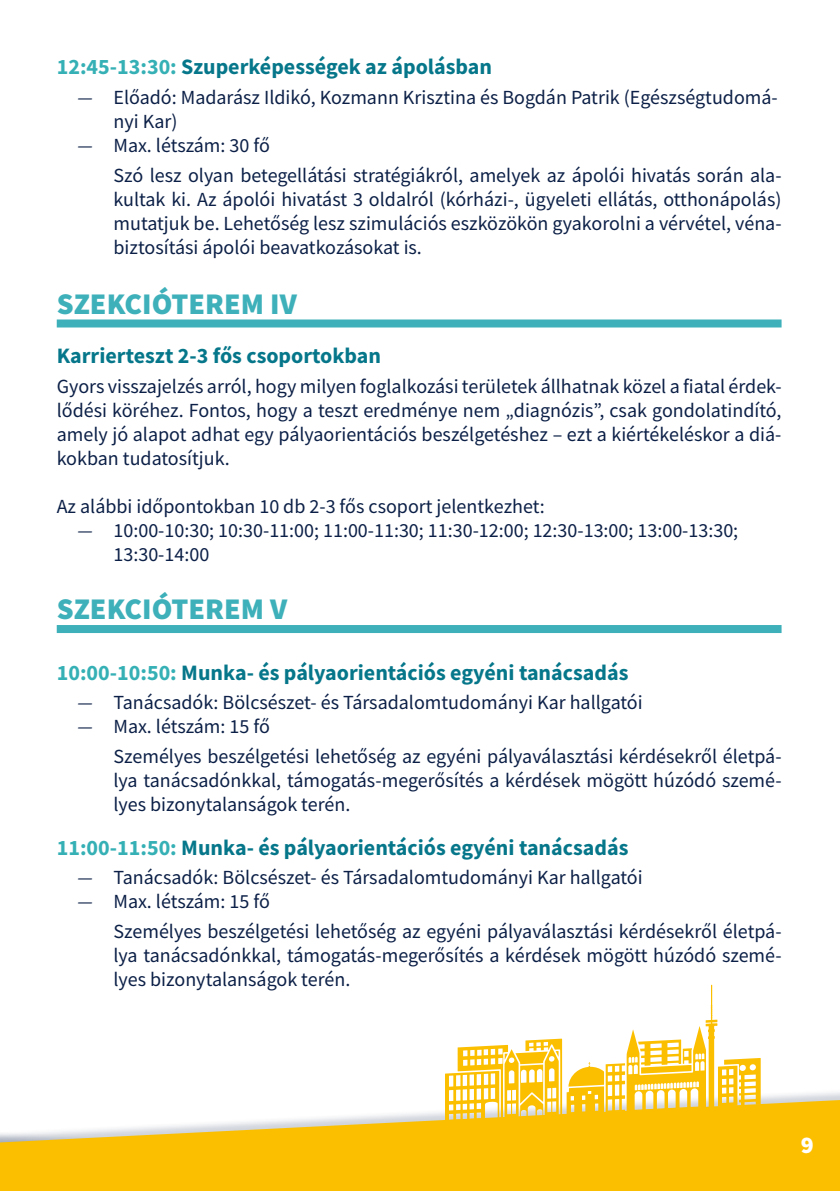
<style>
.page{position:relative;width:840px;height:1191px;background:#fff}
.page>*{position:absolute;margin:0;border:0;box-sizing:border-box;transform-origin:0 0}
.t1{font:900 30px "Source Sans Pro";color:#3db0b9}
.t2{font:900 24px "Source Sans Pro";color:#fff}
.t3{font:700 22px "Source Sans Pro";color:#06778a}
.t4{font:20px/24px "Source Sans Pro";color:#0c2047}
.s1{color:#35b0b5}
.s2{font-style:italic}
</style>
<div class="page">
<div style="left:57px;top:319px;width:724px;height:8px;background:#3db0b9"></div>
<div style="left:57px;top:625px;width:724px;height:8px;background:#3db0b9"></div>
<svg style="left:0;top:1098px;width:839px;height:93px;fill:#fcbf00"></svg>
<svg style="left:444px;top:984px;width:316px;height:137px"></svg>
<p class="t3" style="left:57px;top:52px;width:436px"><span class="s1">12:45-13:30:</span> Szuperképességek az ápolásban</p>
<p class="t4" style="left:113px;top:85px;width:665px;text-indent:-36px"><span class="s2">—</span> Előadó: Madarász Ildikó, Kozmann Krisztina és Bogdán Patrik (Egészségtudomá&shy;nyi Kar)</p>
<p class="t4" style="left:113px;top:130px;width:669px;line-height:29.6px;text-indent:-36px"><span class="s2">—</span> Max. létszám: 30 fő<br>Szó lesz olyan betegellátási stratégiákról, amelyek az ápolói hivatás során ala-</p>
<p class="t4" style="left:113px;top:187px;width:669px;text-align:justify">kultak ki. Az ápolói hivatást 3 oldalról (kórházi-, ügyeleti ellátás, otthonápolás) mutatjuk be. Lehetőség lesz szimulációs eszközökön gyakorolni a vérvétel, véna&shy;biztosítási ápolói beavatkozásokat is.</p>
<h1 class="t1" style="left:57px;top:283px;width:241px">SZEKCIÓTEREM IV</h1>
<p class="t3" style="left:57px;top:341px;width:326px">Karrierteszt 2-3 fős csoportokban</p>
<p class="t4" style="left:57px;top:374px;width:725px;text-align:justify">Gyors visszajelzés arról, hogy milyen foglalkozási területek állhatnak közel a fiatal érdek&shy;lődési köréhez. Fontos, hogy a teszt eredménye nem „diagnózis”, csak gondolatindító, amely jó alapot adhat egy pályaorientációs beszélgetéshez – ezt a kiértékeléskor a diá&shy;kokban tudatosítjuk.</p>
<p class="t4" style="left:57px;top:494px;width:489px">Az alábbi időpontokban 10 db 2-3 fős csoport jelentkezhet:</p>
<p class="t4" style="left:113px;top:518px;width:626px;text-indent:-36px"><span class="s2">—</span> 10:00-10:30; 10:30-11:00; 11:00-11:30; 11:30-12:00; 12:30-13:00; 13:00-13:30;<br>13:30-14:00</p>
<h1 class="t1" style="left:57px;top:588px;width:232px">SZEKCIÓTEREM V</h1>
<p class="t3" style="left:57px;top:657px;width:573px"><span class="s1">10:00-10:50:</span> Munka- és pályaorientációs egyéni tanácsadás</p>
<p class="t4" style="left:77px;top:690px;width:566px"><span class="s2">—</span> Tanácsadók: Bölcsészet- és Társadalomtudományi Kar hallgatói</p>
<p class="t4" style="left:113px;top:712px;width:669px;line-height:29.6px;text-indent:-36px"><span class="s2">—</span> Max. létszám: 15 fő<br>Személyes beszélgetési lehetőség az egyéni pályaválasztási kérdésekről életpá-</p>
<p class="t4" style="left:113px;top:768px;width:669px">lya tanácsadónkkal, támogatás-megerősítés a kérdések mögött húzódó szemé&shy;lyes bizonytalanságok terén.</p>
<p class="t3" style="left:57px;top:832px;width:573px"><span class="s1">11:00-11:50:</span> Munka- és pályaorientációs egyéni tanácsadás</p>
<p class="t4" style="left:77px;top:865px;width:566px"><span class="s2">—</span> Tanácsadók: Bölcsészet- és Társadalomtudományi Kar hallgatói</p>
<p class="t4" style="left:113px;top:886px;width:669px;line-height:29.6px;text-indent:-36px"><span class="s2">—</span> Max. létszám: 15 fő<br>Személyes beszélgetési lehetőség az egyéni pályaválasztási kérdésekről életpá-</p>
<p class="t4" style="left:113px;top:943px;width:669px">lya tanácsadónkkal, támogatás-megerősítés a kérdések mögött húzódó szemé&shy;lyes bizonytalanságok terén.</p>
<p class="t2" style="left:800px;top:1128px;width:14px">9</p>
</div>
